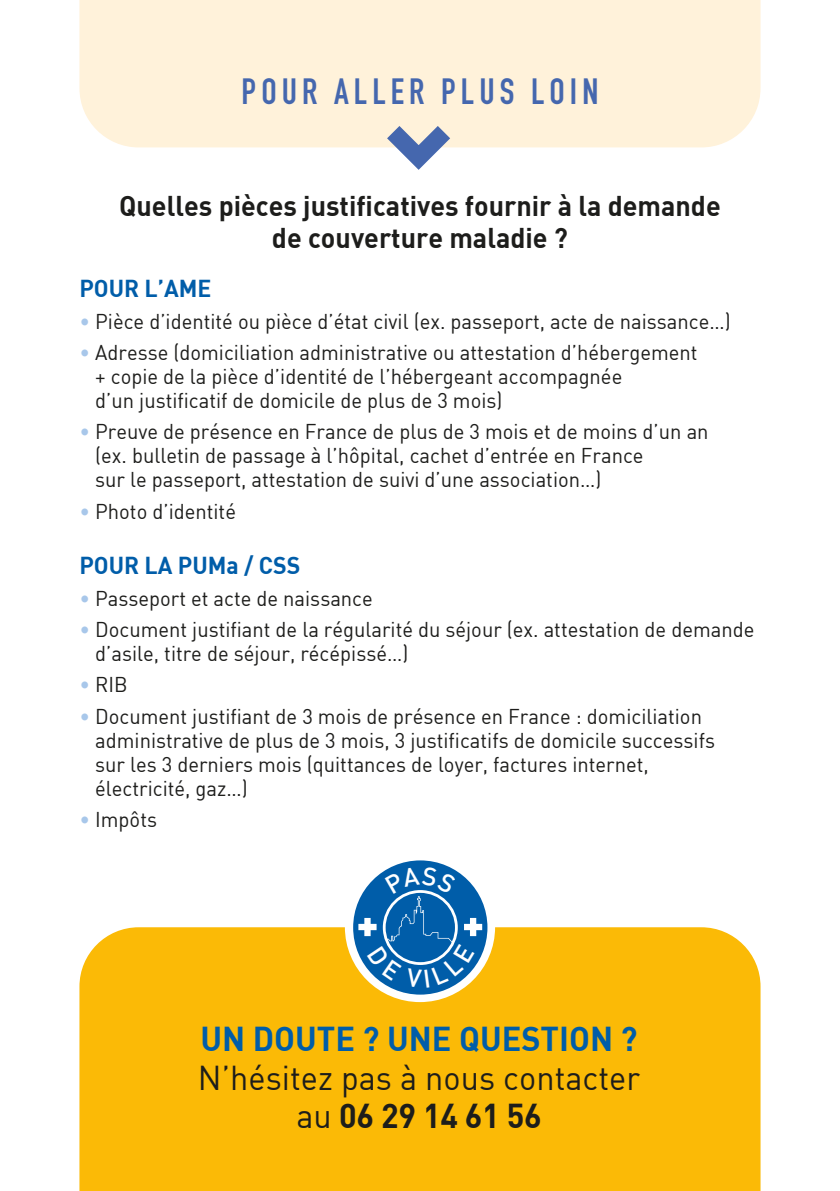
<style>
.page{position:relative;width:840px;height:1191px;background:#fff}
.page>*{position:absolute;margin:0;border:0;box-sizing:border-box;transform-origin:0 0}
.t1{font:700 36px "DIN Condensed";letter-spacing:.14em;color:#4567ae}
.t2{font:33.8px "DIN";color:#1d1d1b;scale:.96 1}
.t3{font:33.8px "DIN Bold";color:#005da9;scale:.96 1}
.t4{font:33.8px "DIN Bold";letter-spacing:-.01em;color:#1d1d1b;scale:.96 1}
.t5{font:28px/32px "DIN Bold";color:#1d1d1b;text-align:center;scale:.96 1}
.t6{font:24px "DIN Bold";color:#005da9;scale:.96 1}
.t7{font:21px/24px "DIN";color:#1d1d1b;scale:.96 1}
.s1{color:#a8c7ea}
.s2{font-family:"DIN"}
</style>
<div class="page">
<div style="left:79px;top:0;width:681px;height:147px;background:#fff2da"></div>
<svg style="left:368px;top:107px;width:100px;height:63px"></svg>
<div style="left:79px;top:927px;width:681px;height:264px;background:#fbba06"></div>
<div style="left:345px;top:852px;width:150px;height:150px;background:#fff;border-radius:50%"></div>
<div style="left:353px;top:860px;width:134px;height:134px;background:#005da9;border-radius:50%"></div>
<svg style="left:358px;top:866px;width:124px;height:122px"></svg>
<h1 class="t1" style="left:241px;top:67px;width:358px">POUR ALLER PLUS LOIN</h1>
<h3 class="t5" style="left:119px;top:188px;width:627px">Quelles pièces justificatives fournir à la demande de couverture maladie ?</h3>
<p class="t6" style="left:79px;top:273px;width:139px">POUR L’AME</p>
<p class="t7" style="left:79px;top:309px;width:679px"><span class="s1">•</span> Pièce d’identité ou pièce d’état civil (ex. passeport, acte de naissance…)</p>
<p class="t7" style="left:95px;top:340px;width:628px;text-indent:-16px"><span class="s1">•</span> Adresse (domiciliation administrative ou attestation d’hébergement + copie de la pièce d’identité de l’hébergeant accompagnée<br>d’un justificatif de domicile de plus de 3 mois)</p>
<p class="t7" style="left:95px;top:419px;width:640px;text-indent:-16px"><span class="s1">•</span> Preuve de présence en France de plus de 3 mois et de moins d’un an (ex. bulletin de passage à l’hôpital, cachet d’entrée en France<br>sur le passeport, attestation de suivi d’une association…)</p>
<p class="t7" style="left:79px;top:499px;width:164px"><span class="s1">•</span> Photo d’identité</p>
<p class="t6" style="left:79px;top:550px;width:231px">POUR LA PUMa / CSS</p>
<p class="t7" style="left:79px;top:585px;width:307px"><span class="s1">•</span> Passeport et acte de naissance</p>
<p class="t7" style="left:95px;top:617px;width:687px;text-indent:-16px"><span class="s1">•</span> Document justifiant de la régularité du séjour (ex. attestation de demande d’asile, titre de séjour, récépissé…)</p>
<p class="t7" style="left:79px;top:672px;width:52px"><span class="s1">•</span> RIB</p>
<p class="t7" style="left:95px;top:704px;width:646px;text-indent:-16px"><span class="s1">•</span> Document justifiant de 3 mois de présence en France : domiciliation administrative de plus de 3 mois, 3 justificatifs de domicile successifs sur les 3 derniers mois (quittances de loyer, factures internet, électricité, gaz…)</p>
<p class="t7" style="left:79px;top:807px;width:82px"><span class="s1">•</span> Impôts</p>
<h2 class="t3" style="left:200px;top:1016px;width:456px">UN DOUTE ? UNE QUESTION ?</h2>
<h2 class="t2" style="left:198px;top:1056px;width:462px">N’hésitez pas à nous contacter</h2>
<h2 class="t4" style="left:296px;top:1094px;width:257px"><span class="s2">au</span> 06 29 14 61 56</h2>
</div>
